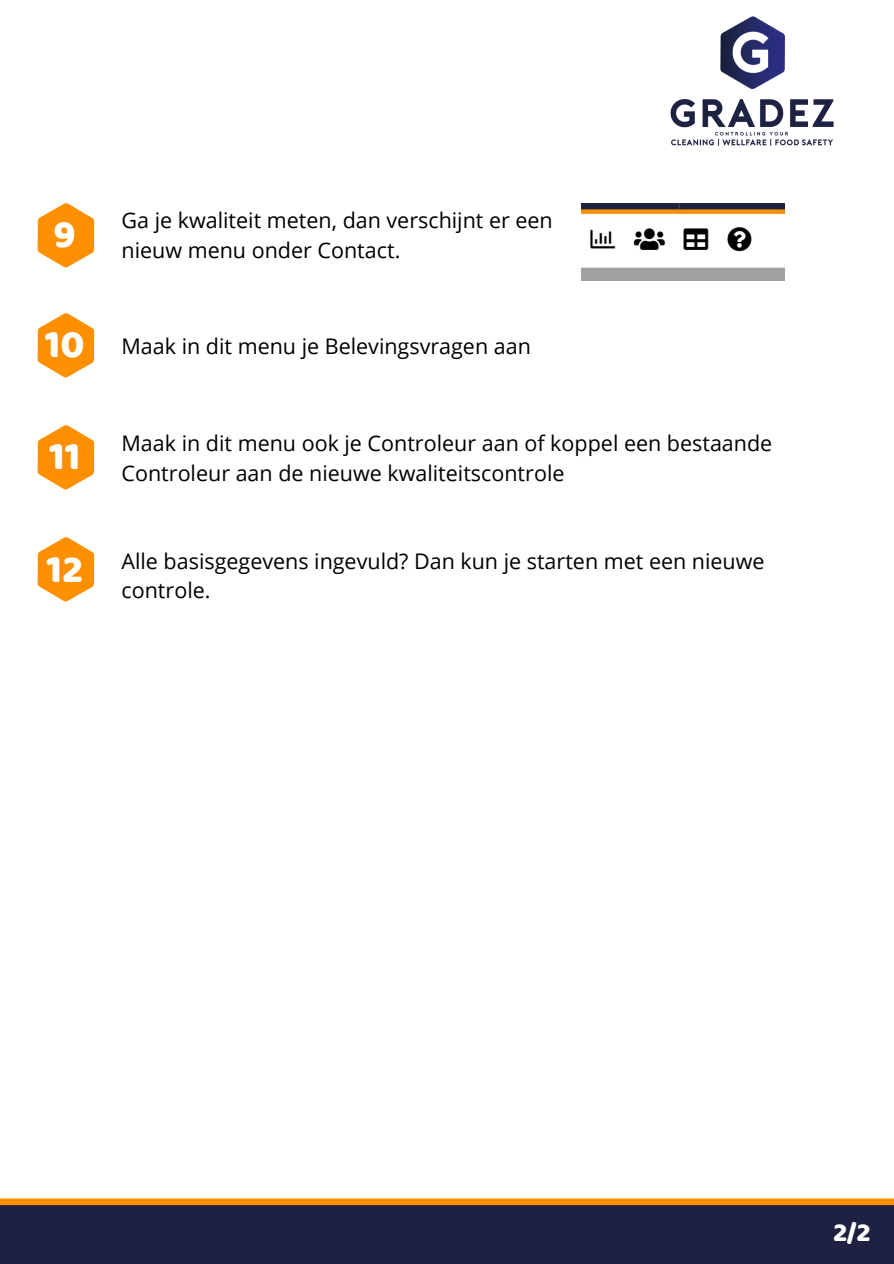
<style>
.page{position:relative;width:894px;height:1264px;background:#fff}
.page>*{position:absolute;margin:0;border:0;box-sizing:border-box;transform-origin:0 0}
.t1{font:39.9px "Baloo Thambi";color:#fff}
.t2{font:27px "Baloo Thambi";color:#fff}
.t3{font:21.45px/30px "Open Sans";color:#000}
</style>
<div class="page">
<div style="left:0;top:1202px;width:893px;height:61px;background:#1e2141"></div>
<svg style="left:0;top:1198px;width:893px;height:7px;background:#fe9611"></svg>
<img style="left:670px;top:16px;width:164px;height:130px">
<img style="left:37px;top:203px;width:58px;height:65px">
<div style="left:46px;top:216px;width:39px;height:38px;background:#fe8f00"></div>
<img style="left:37px;top:313px;width:58px;height:65px">
<div style="left:46px;top:326px;width:39px;height:39px;background:#fe8f00"></div>
<img style="left:37px;top:425px;width:58px;height:65px">
<div style="left:46px;top:437px;width:39px;height:39px;background:#fe8f00"></div>
<img style="left:37px;top:538px;width:58px;height:64px">
<div style="left:46px;top:550px;width:39px;height:39px;background:#fe8f00"></div>
<img style="left:581px;top:203px;width:203px;height:78px">
<p class="t1" style="left:54px;top:205px;width:24px">9</p>
<p class="t1" style="left:45px;top:315px;width:41px">10</p>
<p class="t1" style="left:49px;top:427px;width:33px">11</p>
<p class="t1" style="left:46px;top:539px;width:38px">12</p>
<p class="t3" style="left:121px;top:205px;width:432px">Ga je kwaliteit meten, dan verschijnt er een</p>
<p class="t3" style="left:121px;top:235px;width:280px">nieuw menu onder Contact.</p>
<p class="t3" style="left:121px;top:331px;width:411px">Maak in dit menu je Belevingsvragen aan</p>
<p class="t3" style="left:121px;top:427px;width:652px">Maak in dit menu ook je Controleur aan of koppel een bestaande<br>Controleur aan de nieuwe kwaliteitscontrole</p>
<p class="t3" style="left:121px;top:545px;width:644px">Alle basisgegevens ingevuld? Dan kun je starten met een nieuwe controle.</p>
<p class="t2" style="left:832px;top:1212px;width:39px">2/2</p>
</div>
